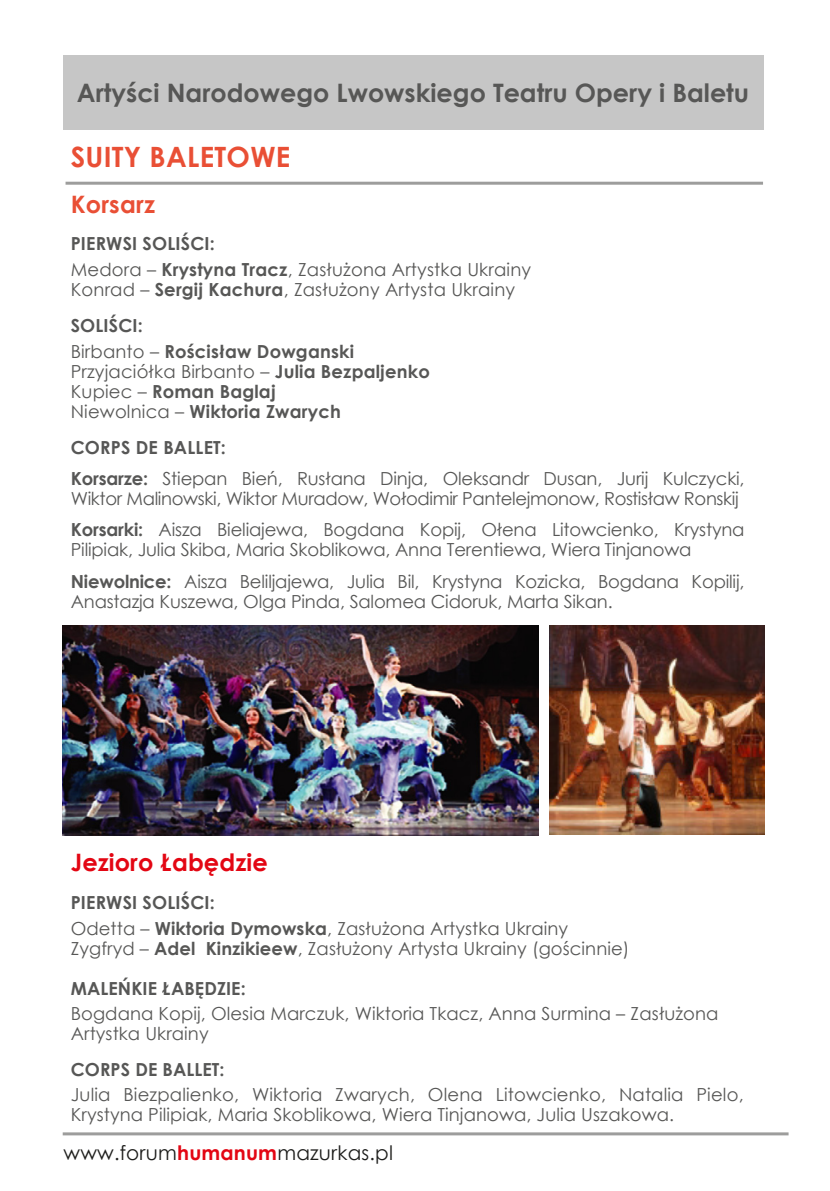
<style>
.page{position:relative;width:830px;height:1191px;background:#fff}
.page>*{position:absolute;margin:0;border:0;box-sizing:border-box;transform-origin:0 0}
.t1{font:700 28px "Century Gothic";letter-spacing:.01em;color:#e94f35}
.t2{font:700 25.4px "Century Gothic";color:#575756}
.t3{font:700 24px "Century Gothic";letter-spacing:.005em;color:#e30613}
.t4{font:700 24px "Century Gothic";letter-spacing:.01em;color:#e94f35}
.t5{font:20px "Century Gothic";letter-spacing:.01em;color:#1d1d1b}
.t6{font:18px/31.4px "Century Gothic";letter-spacing:-.01em;color:#575756}
.t7{font:18px/25.6px "Century Gothic";letter-spacing:.01em;color:#575756}
.t8{font:700 18px/20px "Century Gothic";letter-spacing:.01em;color:#575756}
.s1{font-weight:700}
.s2{font-weight:400}
.s3{font-weight:700;color:#e30613}
</style>
<div class="page">
<hr style="left:66px;top:182px;width:697px;height:3px;background:#9d9d9c">
<img style="left:63px;top:625px;width:475px;height:210px">
<img style="left:550px;top:625px;width:214px;height:209px">
<div style="left:63px;top:55px;width:700px;height:75px;background:#c6c6c6"></div>
<hr style="left:63px;top:1132px;width:725px;height:3px;background:#9d9d9c">
<p class="t2" style="left:77px;top:73px;width:674px">Artyści Narodowego Lwowskiego Teatru Opery i Baletu</p>
<p class="t1" style="left:71px;top:136px;width:221px">SUITY BALETOWE</p>
<p class="t4" style="left:71px;top:186px;width:86px">Korsarz</p>
<p class="t7" style="left:71px;top:230px;width:462px"><span class="s1">PIERWSI SOLIŚCI:<br></span>Medora – <span class="s1">Krystyna Tracz</span>, Zasłużona Artystka Ukrainy</p>
<p class="t7" style="left:71px;top:271px;width:446px;line-height:36.6px">Konrad – <span class="s1">Sergij Kachura</span>, Zasłużony Artysta Ukrainy<br><span class="s1">SOLIŚCI:</span></p>
<p class="t8" style="left:71px;top:340px;width:361px"><span class="s2">Birbanto –</span> Rościsław Dowganski<br><span class="s2">Przyjaciółka Birbanto –</span> Julia Bezpaljenko<br><span class="s2">Кupiec –</span> Roman Baglaj<br><span class="s2">Niewolnica –</span> Wiktoria Zwarych</p>
<p class="t6" style="left:71px;top:431px;width:675px"><span class="s1">CORPS DE BALLET:<br>Korsarze:</span> Stiepan Bień, Rusłana Dinja, Oleksandr Dusan, Jurij Kulczycki,</p>
<p class="t6" style="left:71px;top:482px;width:675px">Wiktor Malinowski, Wiktor Muradow, Wołodimir Pantelejmonow, Rostisław Ronskij<br><span class="s1">Korsarki:</span> Aisza Bieliajewa, Bogdana Kopij, Ołena Litowcienko, Krystyna</p>
<p class="t6" style="left:71px;top:534px;width:675px">Pilipiak, Julia Skiba, Maria Skoblikowa, Anna Terentiewa, Wiera Tinjanowa<br><span class="s1">Niewolnice:</span> Аisza Beliljajewa, Julia Bil, Krystyna Kozicka, Bogdana Kopilij,</p>
<p class="t6" style="left:71px;top:585px;width:543px">Аnastazja Kuszewa, Оlga Pinda, Salomea Cidoruk, Маrta Sikan.</p>
<p class="t3" style="left:71px;top:844px;width:198px">Jezioro Łabędzie</p>
<p class="t6" style="left:71px;top:889px;width:499px;line-height:25.6px"><span class="s1">PIERWSI SOLIŚCI:<br></span>Оdetta – <span class="s1">Wіktоria Dymowska</span>, Zasłużona Artystka Ukrainy</p>
<p class="t6" style="left:71px;top:932px;width:560px">Zygfryd – <span class="s1">Adel Кіnzikieew</span>, Zasłużony Artysta Ukrainy (gościnnie)</p>
<p class="t6" style="left:71px;top:975px;width:649px;line-height:25.6px"><span class="s1">MALEŃKIE ŁABĘDZIE:<br></span>Bogdana Kopij, Оlesia Маrczuk, Wiktoria Tkacz, Anna Surmina – Zasłużona</p>
<p class="t6" style="left:71px;top:1015px;width:155px;line-height:35.4px">Artystka Ukrainy<br><span class="s1">CORPS DE BALLET:</span></p>
<p class="t7" style="left:71px;top:1084px;width:674px;line-height:20px">Julia Biezpalienko, Wiktoria Zwarych, Оlena Litowcienko, Natalia Pielo,<br>Krystyna Pilipiak, Маria Skoblikowa, Wiera Тinjanowa, Julia Uszakowa.</p>
<p class="t5" style="left:64px;top:1138px;width:331px">www.forum<span class="s3">humanum</span>mazurkas.pl</p>
</div>
